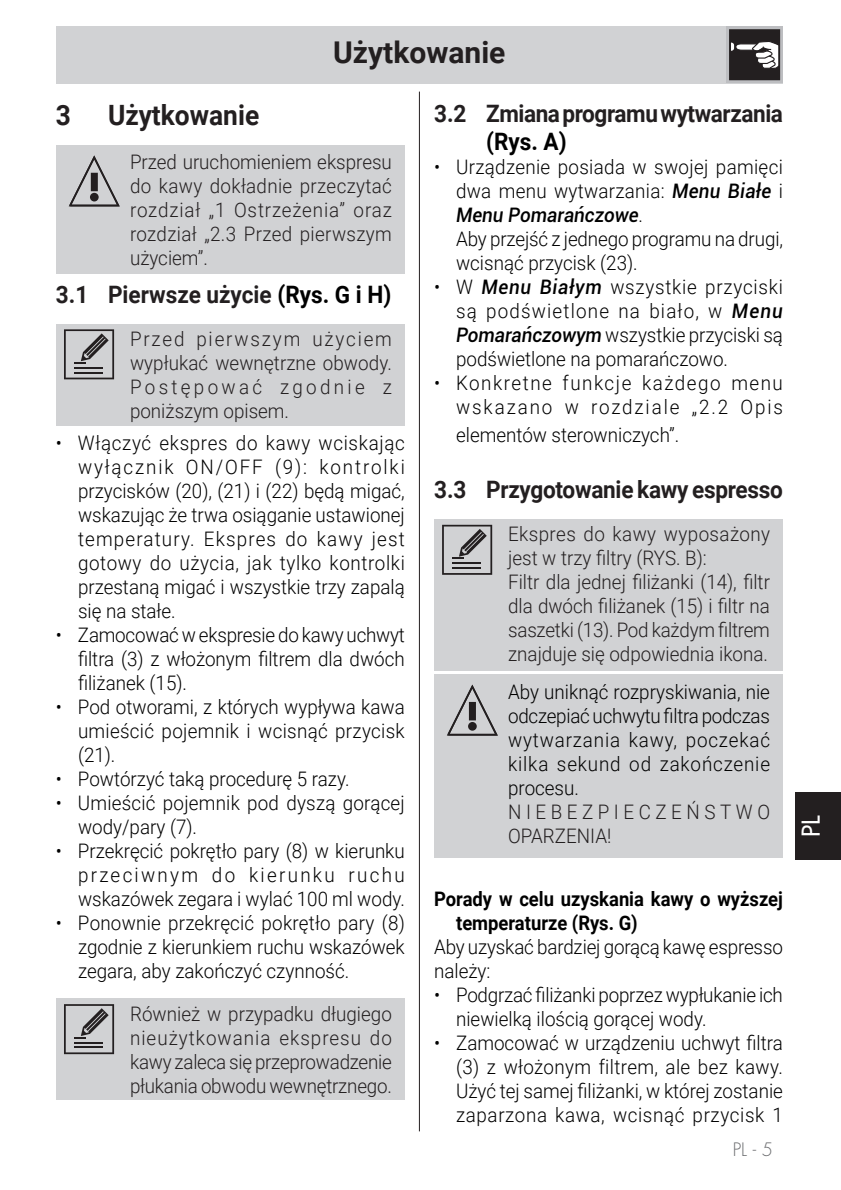
<style>
.page{position:relative;width:841px;height:1190px;background:#fff}
.page>*{position:absolute;margin:0;border:0;box-sizing:border-box;transform-origin:0 0}
.Testo{font:700 30px "Roboto";color:#231f20}
.testo_tab{font:700 28px "Roboto";color:#231f20;scale:.94 1}
.testo_tab-2{font:700 24px/28.8px "Roboto";letter-spacing:-.01em;color:#231f20;scale:.94 1}
.t1{font:500 24px "Futura Std";color:#fff}
.testo_tab-3{font:300 20px/24px "Roboto";color:#000;text-align:justify;scale:.94 1}
.testo_tab-4{font:300 20px/24px "Roboto";color:#231f20;text-align:justify;scale:.94 1}
.testo_tab-5{font:300 20px/24px "Roboto";letter-spacing:.08em;color:#000;text-align:right;scale:.94 1}
.testo_tab-6{font:700 20px/24px "Roboto";color:#000;scale:.92 1}
.testo_tab-7{font:300 20px/24px "Roboto";letter-spacing:.02em;color:#231f20;scale:.94 1}
.testo_tab-8{font:300 20px/24px "Roboto";letter-spacing:.24em;color:#231f20;scale:.94 1}
.t2{font:300 18px "Futura Std";color:#6c6d70}
.s1{color:#000}
.s2{font-weight:500;font-style:italic}
</style>
<div class="page">
<hr style="left:419px;top:92px;width:1px;height:1039px;background:#231f20">
<div style="left:57px;top:26px;width:725px;height:58px;background:#d1d2d4"></div>
<div style="left:795px;top:792px;width:45px;height:68px;background:#231f20"></div>
<div style="left:434px;top:519px;width:348px;height:151px;background:#d1d2d4"></div>
<svg style="left:442px;top:525px;width:50px;height:50px"></svg>
<div style="left:434px;top:674px;width:348px;height:184px;background:#d1d2d4"></div>
<svg style="left:447px;top:685px;width:51px;height:51px"></svg>
<div style="left:56px;top:145px;width:348px;height:129px;background:#d1d2d4"></div>
<svg style="left:69px;top:155px;width:51px;height:51px"></svg>
<div style="left:56px;top:324px;width:348px;height:102px;background:#d1d2d4"></div>
<svg style="left:64px;top:329px;width:50px;height:50px"></svg>
<div style="left:56px;top:998px;width:348px;height:102px;background:#d1d2d4"></div>
<svg style="left:64px;top:1004px;width:50px;height:50px"></svg>
<svg style="left:726px;top:26px;width:56px;height:57px"></svg>
<svg style="left:729px;top:29px;width:51px;height:51px;background:#4e4b4c"></svg>
<p class="Testo" style="left:333px;top:31px;width:174px">Użytkowanie</p>
<p class="testo_tab" style="left:56px;top:95px;width:18px">3</p>
<p class="testo_tab" style="left:108px;top:95px;width:162px">Użytkowanie</p>
<p class="testo_tab-4" style="left:130px;top:149px;width:280px">Przed uruchomieniem ekspresu do kawy dokładnie przeczytać rozdział „1 Ostrzeżenia” oraz rozdział „2.3 Przed pierwszym użyciem”.</p>
<p class="testo_tab-2" style="left:56px;top:279px;width:358px">3.1 Pierwsze użycie <span class="s1">(Rys. G i H)</span></p>
<p class="testo_tab-4" style="left:130px;top:326px;width:280px">Przed pierwszym użyciem wypłukać wewnętrzne obwody.<br>Postępować zgodnie z poniższym opisem.</p>
<p class="testo_tab-3" style="left:78px;top:430px;width:349px;text-indent:-22px">• Włączyć ekspres do kawy wciskając wyłącznik ON/OFF (9): kontrolki przycisków (20), (21) i (22) będą migać, wskazując że trwa osiąganie ustawionej temperatury. Ekspres do kawy jest gotowy do użycia, jak tylko kontrolki przestaną migać i wszystkie trzy zapalą się na stałe.</p>
<p class="testo_tab-3" style="left:78px;top:622px;width:349px;text-indent:-22px">• Zamocować w ekspresie do kawy uchwyt filtra (3) z włożonym filtrem dla dwóch filiżanek (15).</p>
<p class="testo_tab-3" style="left:78px;top:694px;width:349px;text-indent:-22px">• Pod otworami, z których wypływa kawa umieścić pojemnik i wcisnąć przycisk (21).</p>
<p class="testo_tab-3" style="left:56px;top:766px;width:314px">• Powtórzyć taką procedurę 5 razy.</p>
<p class="testo_tab-3" style="left:78px;top:790px;width:349px;text-indent:-22px">• Umieścić pojemnik pod dyszą gorącej wody/pary (7).</p>
<p class="testo_tab-3" style="left:78px;top:838px;width:349px;text-indent:-22px">• Przekręcić pokrętło pary (8) w kierunku przeciwnym do kierunku ruchu wskazówek zegara i wylać 100 ml wody.</p>
<p class="testo_tab-3" style="left:78px;top:910px;width:349px;text-indent:-22px">• Ponownie przekręcić pokrętło pary (8) zgodnie z kierunkiem ruchu wskazówek zegara, aby zakończyć czynność.</p>
<p class="testo_tab-4" style="left:130px;top:1001px;width:280px">Również w przypadku długiego nieużytkowania ekspresu do kawy zaleca się przeprowadzenie płukania obwodu wewnętrznego.</p>
<p class="testo_tab-2" style="left:486px;top:98px;width:317px;text-indent:-52px">3.2 Zmiana programu wytwarzania <span class="s1">(Rys. A)</span></p>
<p class="testo_tab-3" style="left:456px;top:154px;width:349px;text-indent:-22px">• Urządzenie posiada w swojej pamięci dwa menu wytwarzania: <span class="s2">Menu Białe</span> i <span class="s2">Menu Pomarańczowe</span>.</p>
<p class="testo_tab-3" style="left:456px;top:226px;width:349px">Aby przejść z jednego programu na drugi, wcisnąć przycisk (23).</p>
<p class="testo_tab-3" style="left:456px;top:274px;width:349px;text-indent:-22px">• W <span class="s2">Menu Białym</span> wszystkie przyciski są podświetlone na biało, w <span class="s2">Menu Pomarańczowym</span> wszystkie przyciski są podświetlone na pomarańczowo.</p>
<p class="testo_tab-5" style="left:434px;top:370px;width:372px">• Konkretne funkcje każdego menu wskazano w rozdziale „2.2 Opis</p>
<p class="testo_tab-3" style="left:456px;top:422px;width:239px">elementów sterowniczych”.</p>
<p class="testo_tab-2" style="left:434px;top:474px;width:372px">3.3 Przygotowanie kawy espresso</p>
<p class="testo_tab-7" style="left:508px;top:521px;width:280px">Ekspres do kawy wyposażony jest w trzy filtry (RYS. B):</p>
<p class="testo_tab-4" style="left:508px;top:569px;width:280px">Filtr dla jednej filiżanki (14), filtr dla dwóch filiżanek (15) i filtr na saszetki (13). Pod każdym filtrem znajduje się odpowiednia ikona.</p>
<p class="testo_tab-3" style="left:508px;top:679px;width:280px">Aby uniknąć rozpryskiwania, nie odczepiać uchwytu filtra podczas wytwarzania kawy, poczekać kilka sekund od zakończenie procesu.</p>
<p class="testo_tab-8" style="left:508px;top:799px;width:280px">NIEBEZPIECZEŃSTWO<br>OPARZENIA!</p>
<p class="testo_tab-6" style="left:456px;top:886px;width:357px;text-indent:-22px">Porady w celu uzyskania kawy o wyższej temperaturze (Rys. G)</p>
<p class="testo_tab-3" style="left:434px;top:934px;width:372px">Aby uzyskać bardziej gorącą kawę espresso należy:</p>
<p class="testo_tab-3" style="left:456px;top:982px;width:349px;text-indent:-22px">• Podgrzać filiżanki poprzez wypłukanie ich niewielką ilością gorącej wody.</p>
<p class="testo_tab-3" style="left:456px;top:1030px;width:349px;text-indent:-22px">• Zamocować w urządzeniu uchwyt filtra (3) z włożonym filtrem, ale bez kawy.<br>Użyć tej samej filiżanki, w której zostanie zaparzona kawa, wcisnąć przycisk 1</p>
<p class="t2" style="left:732px;top:1138px;width:42px">PL - 5</p>
<p class="t1" style="left:795px;top:837px;width:23px;rotate:-90deg">PL</p>
</div>
